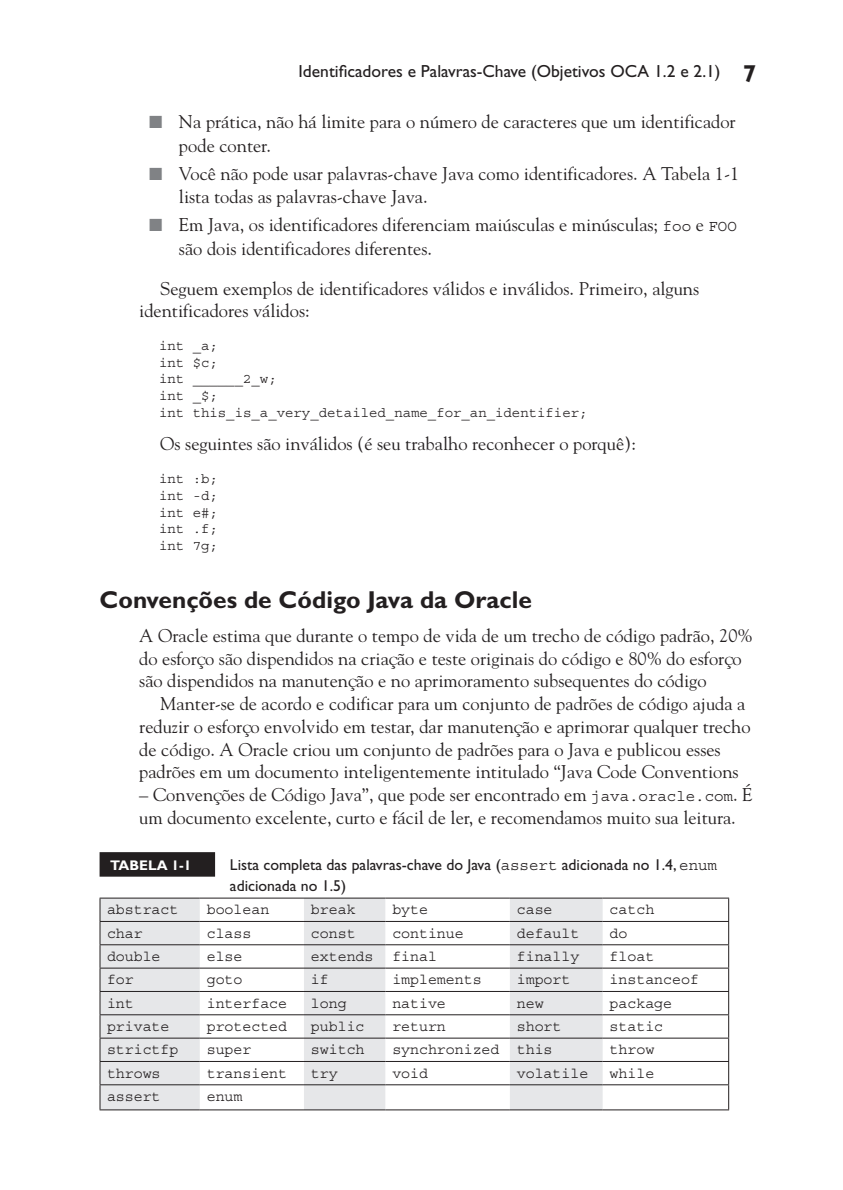
<style>
.page{position:relative;width:843px;height:1190px;background:#fff}
.page>*{position:absolute;margin:0;border:0;box-sizing:border-box;transform-origin:0 0}
.t1{font:700 24.5px "Gill Sans Std";color:#231f20}
.t2{font:18.38px/22.8px "Goudy Std";color:#231f20}
.t3{font:17.5px "Gill Sans Std";color:#231f20}
.t4{font:15.75px/21px "Gill Sans Std";color:#231f20}
.t5{font:14.88px "Courier Std";color:#231f20}
.t6{font:14px/16.8px "Courier Std";color:#231f20}
.t7{font:700 14px "Gill Sans Std";color:#fff}
.s1{font-weight:700;font-size:24.5px}
.s2{color:#808285}
.s3{font-family:"Courier Std";font-size:15.75px}
.s4{font-family:"Courier Std"}
</style>
<div class="page">
<div style="left:100px;top:852px;width:115px;height:24px;background:#231f20"></div>
<svg style="left:101px;top:898px;width:502px;height:211px;fill:#e6e7e9"></svg>
<hr style="left:100px;top:897px;width:100px;height:1px;background:#231f20">
<hr style="left:200px;top:897px;width:104px;height:1px;background:#231f20">
<hr style="left:304px;top:897px;width:81px;height:1px;background:#231f20">
<hr style="left:385px;top:897px;width:125px;height:1px;background:#231f20">
<hr style="left:510px;top:897px;width:93px;height:1px;background:#231f20">
<hr style="left:603px;top:897px;width:126px;height:1px;background:#231f20">
<hr style="left:100px;top:921px;width:100px;height:1px;background:#231f20">
<hr style="left:200px;top:921px;width:104px;height:1px;background:#231f20">
<hr style="left:304px;top:921px;width:81px;height:1px;background:#231f20">
<hr style="left:385px;top:921px;width:125px;height:1px;background:#231f20">
<hr style="left:510px;top:921px;width:93px;height:1px;background:#231f20">
<hr style="left:603px;top:921px;width:126px;height:1px;background:#231f20">
<hr style="left:100px;top:944px;width:100px;height:1px;background:#231f20">
<hr style="left:200px;top:944px;width:104px;height:1px;background:#231f20">
<hr style="left:304px;top:944px;width:81px;height:1px;background:#231f20">
<hr style="left:385px;top:944px;width:125px;height:1px;background:#231f20">
<hr style="left:510px;top:944px;width:93px;height:1px;background:#231f20">
<hr style="left:603px;top:944px;width:126px;height:1px;background:#231f20">
<hr style="left:100px;top:967px;width:100px;height:1px;background:#231f20">
<hr style="left:200px;top:967px;width:104px;height:1px;background:#231f20">
<hr style="left:304px;top:967px;width:81px;height:1px;background:#231f20">
<hr style="left:385px;top:967px;width:125px;height:1px;background:#231f20">
<hr style="left:510px;top:967px;width:93px;height:1px;background:#231f20">
<hr style="left:603px;top:967px;width:126px;height:1px;background:#231f20">
<hr style="left:100px;top:991px;width:100px;height:1px;background:#231f20">
<hr style="left:200px;top:991px;width:104px;height:1px;background:#231f20">
<hr style="left:304px;top:991px;width:81px;height:1px;background:#231f20">
<hr style="left:385px;top:991px;width:125px;height:1px;background:#231f20">
<hr style="left:510px;top:991px;width:93px;height:1px;background:#231f20">
<hr style="left:603px;top:991px;width:126px;height:1px;background:#231f20">
<hr style="left:100px;top:1014px;width:100px;height:1px;background:#231f20">
<hr style="left:200px;top:1014px;width:104px;height:1px;background:#231f20">
<hr style="left:304px;top:1014px;width:81px;height:1px;background:#231f20">
<hr style="left:385px;top:1014px;width:125px;height:1px;background:#231f20">
<hr style="left:510px;top:1014px;width:93px;height:1px;background:#231f20">
<hr style="left:603px;top:1014px;width:126px;height:1px;background:#231f20">
<hr style="left:100px;top:1037px;width:100px;height:1px;background:#231f20">
<hr style="left:200px;top:1037px;width:104px;height:1px;background:#231f20">
<hr style="left:304px;top:1037px;width:81px;height:1px;background:#231f20">
<hr style="left:385px;top:1037px;width:125px;height:1px;background:#231f20">
<hr style="left:510px;top:1037px;width:93px;height:1px;background:#231f20">
<hr style="left:603px;top:1037px;width:126px;height:1px;background:#231f20">
<hr style="left:100px;top:1061px;width:100px;height:1px;background:#231f20">
<hr style="left:200px;top:1061px;width:104px;height:1px;background:#231f20">
<hr style="left:304px;top:1061px;width:81px;height:1px;background:#231f20">
<hr style="left:385px;top:1061px;width:125px;height:1px;background:#231f20">
<hr style="left:510px;top:1061px;width:93px;height:1px;background:#231f20">
<hr style="left:603px;top:1061px;width:126px;height:1px;background:#231f20">
<hr style="left:100px;top:1084px;width:100px;height:1px;background:#231f20">
<svg style="left:100px;top:898px;width:1px;height:211px"></svg>
<hr style="left:200px;top:1084px;width:104px;height:1px;background:#231f20">
<hr style="left:304px;top:1084px;width:81px;height:1px;background:#231f20">
<hr style="left:385px;top:1084px;width:125px;height:1px;background:#231f20">
<hr style="left:510px;top:1084px;width:93px;height:1px;background:#231f20">
<hr style="left:603px;top:1084px;width:126px;height:1px;background:#231f20">
<svg style="left:728px;top:898px;width:1px;height:211px"></svg>
<hr style="left:100px;top:1109px;width:100px;height:1px;background:#231f20">
<hr style="left:200px;top:1109px;width:104px;height:1px;background:#231f20">
<hr style="left:304px;top:1109px;width:81px;height:1px;background:#231f20">
<hr style="left:385px;top:1109px;width:125px;height:1px;background:#231f20">
<hr style="left:510px;top:1109px;width:93px;height:1px;background:#231f20">
<hr style="left:603px;top:1109px;width:126px;height:1px;background:#231f20">
<p class="t3" style="left:299px;top:61px;width:459px">Identificadores e Palavras-Chave (Objetivos OCA 1.2 e 2.1) <span class="s1">7</span></p>
<p class="t2" style="left:179px;top:110px;width:558px;line-height:23.6px;text-indent:-30px"><span class="s2">■</span> Na prática, não há limite para o número de caracteres que um identificador pode conter.</p>
<p class="t2" style="left:179px;top:161px;width:562px;line-height:23.6px;text-indent:-30px"><span class="s2">■</span> Você não pode usar palavras-chave Java como identificadores. A Tabela 1-1 lista todas as palavras-chave Java.</p>
<p class="t2" style="left:179px;top:213px;width:559px;line-height:23.6px;text-indent:-30px"><span class="s2">■</span> Em Java, os identificadores diferenciam maiúsculas e minúsculas; <span class="s3">foo</span> e <span class="s3">FOO </span>são dois identificadores diferentes.</p>
<p class="t2" style="left:139px;top:276px;width:561px;text-indent:21px">Seguem exemplos de identificadores válidos e inválidos. Primeiro, alguns identificadores válidos:</p>
<p class="t6" style="left:159px;top:337px;width:430px">int _a;<br>int $c;<br>int ______2_w;<br>int _$;<br>int this_is_a_very_detailed_name_for_an_identifier;</p>
<p class="t2" style="left:160px;top:432px;width:477px">Os seguintes são inválidos (é seu trabalho reconhecer o porquê):</p>
<p class="t6" style="left:159px;top:470px;width:60px;text-align:justify">int :b; int -d; int e#; int .f; int 7g;</p>
<h1 class="t1" style="left:100px;top:585px;width:434px">Convenções de Código Java da Oracle</h1>
<p class="t2" style="left:139px;top:624px;width:615px">A Oracle estima que durante o tempo de vida de um trecho de código padrão, 20% do esforço são dispendidos na criação e teste originais do código e 80% do esforço são dispendidos na manutenção e no aprimoramento subsequentes do código</p>
<p class="t2" style="left:139px;top:692px;width:613px;text-indent:21px">Manter-se de acordo e codificar para um conjunto de padrões de código ajuda a reduzir o esforço envolvido em testar, dar manutenção e aprimorar qualquer trecho de código. A Oracle criou um conjunto de padrões para o Java e publicou esses padrões em um documento inteligentemente intitulado “Java Code Conventions</p>
<p class="t2" style="left:139px;top:783px;width:615px">– Convenções de Código Java”, que pode ser encontrado em <span class="s3">java.oracle.com</span>. É um documento excelente, curto e fácil de ler, e recomendamos muito sua leitura.</p>
<p class="t7" style="left:110px;top:856px;width:83px">TABELA 1-1</p>
<p class="t4" style="left:230px;top:854px;width:488px">Lista completa das palavras-chave do Java (<span class="s4">assert</span> adicionada no 1.4, <span class="s4">enum </span>adicionada no 1.5)</p>
<p class="t5" style="left:107px;top:901px;width:73px">abstract</p>
<p class="t5" style="left:207px;top:901px;width:64px">boolean</p>
<p class="t5" style="left:311px;top:901px;width:46px">break</p>
<p class="t5" style="left:392px;top:901px;width:37px">byte</p>
<p class="t5" style="left:517px;top:901px;width:37px">case</p>
<p class="t5" style="left:610px;top:901px;width:46px">catch</p>
<p class="t5" style="left:107px;top:925px;width:37px">char</p>
<p class="t5" style="left:207px;top:925px;width:46px">class</p>
<p class="t5" style="left:311px;top:925px;width:46px">const</p>
<p class="t5" style="left:392px;top:925px;width:73px">continue</p>
<p class="t5" style="left:517px;top:925px;width:64px">default</p>
<p class="t5" style="left:610px;top:925px;width:19px">do</p>
<p class="t5" style="left:107px;top:948px;width:55px">double</p>
<p class="t5" style="left:207px;top:948px;width:37px">else</p>
<p class="t5" style="left:311px;top:948px;width:64px">extends</p>
<p class="t5" style="left:392px;top:948px;width:46px">final</p>
<p class="t5" style="left:517px;top:948px;width:64px">finally</p>
<p class="t5" style="left:610px;top:948px;width:46px">float</p>
<p class="t5" style="left:107px;top:971px;width:28px">for</p>
<p class="t5" style="left:207px;top:971px;width:37px">goto</p>
<p class="t5" style="left:311px;top:971px;width:19px">if</p>
<p class="t5" style="left:392px;top:971px;width:91px">implements</p>
<p class="t5" style="left:517px;top:971px;width:55px">import</p>
<p class="t5" style="left:610px;top:971px;width:91px">instanceof</p>
<p class="t5" style="left:107px;top:995px;width:28px">int</p>
<p class="t5" style="left:207px;top:995px;width:82px">interface</p>
<p class="t5" style="left:311px;top:995px;width:37px">long</p>
<p class="t5" style="left:392px;top:995px;width:55px">native</p>
<p class="t5" style="left:517px;top:995px;width:28px">new</p>
<p class="t5" style="left:610px;top:995px;width:64px">package</p>
<p class="t5" style="left:107px;top:1018px;width:64px">private</p>
<p class="t5" style="left:207px;top:1018px;width:82px">protected</p>
<p class="t5" style="left:311px;top:1018px;width:55px">public</p>
<p class="t5" style="left:392px;top:1018px;width:55px">return</p>
<p class="t5" style="left:517px;top:1018px;width:46px">short</p>
<p class="t5" style="left:610px;top:1018px;width:55px">static</p>
<p class="t5" style="left:107px;top:1041px;width:73px">strictfp</p>
<p class="t5" style="left:207px;top:1041px;width:46px">super</p>
<p class="t5" style="left:311px;top:1041px;width:55px">switch</p>
<p class="t5" style="left:392px;top:1041px;width:162px">synchronized this</p>
<p class="t5" style="left:610px;top:1041px;width:46px">throw</p>
<p class="t5" style="left:107px;top:1065px;width:55px">throws</p>
<p class="t5" style="left:207px;top:1065px;width:82px">transient</p>
<p class="t5" style="left:311px;top:1065px;width:28px">try</p>
<p class="t5" style="left:392px;top:1065px;width:37px">void</p>
<p class="t5" style="left:517px;top:1065px;width:73px">volatile</p>
<p class="t5" style="left:610px;top:1065px;width:46px">while</p>
<p class="t5" style="left:107px;top:1088px;width:55px">assert</p>
<p class="t5" style="left:207px;top:1088px;width:37px">enum</p>
</div>
